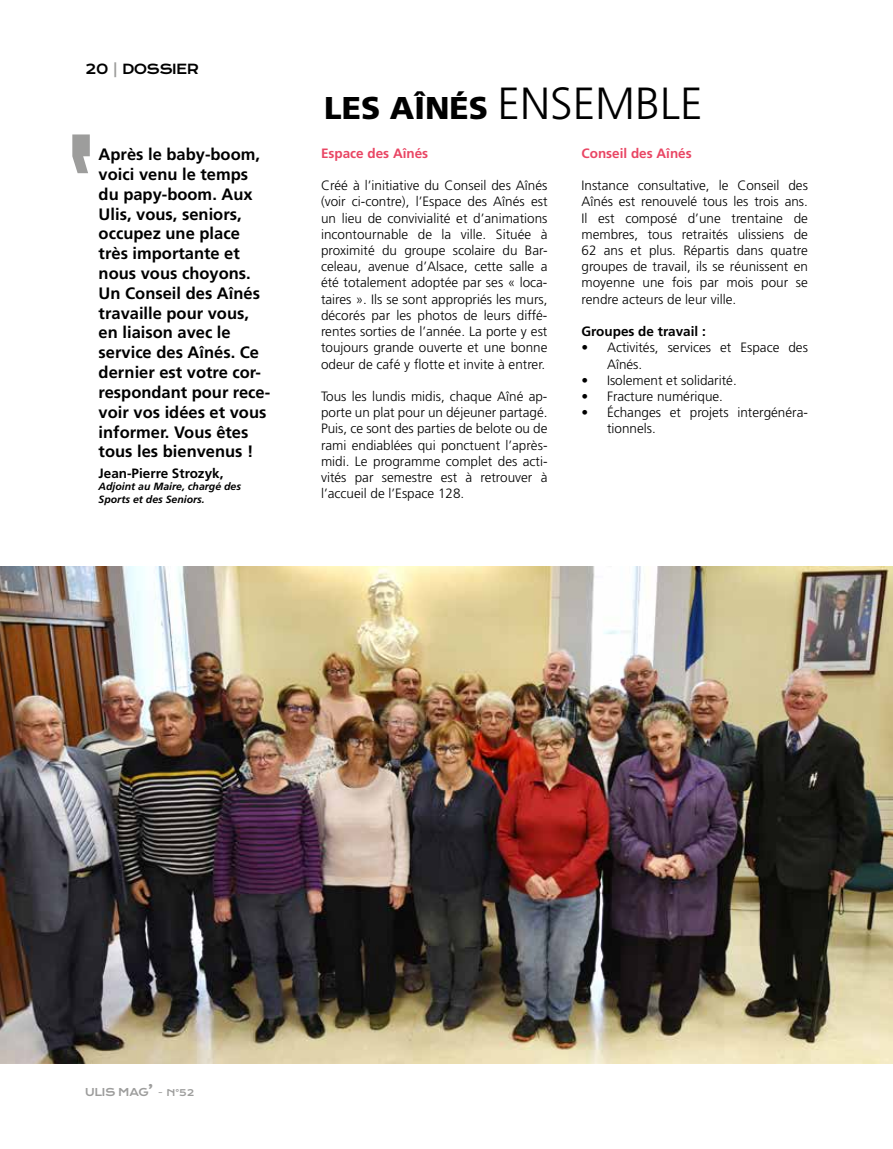
<style>
.page{position:relative;width:893px;height:1149px;background:#fff}
.page>*{position:absolute;margin:0;border:0;box-sizing:border-box;transform-origin:0 0}
.t1{font:900 31.5px "Frutiger";color:#000}
.t2{font:700 16.5px/19.8px "Frutiger";color:#000}
.t3{font:300 13.5px/16.2px "Frutiger";color:#000;text-align:justify}
.t4{font:700 13.5px "Frutiger";color:#000}
.t5{font:700 13.5px "Frutiger";color:#e94664}
.t6{font:13.5px "Krona One";letter-spacing:-.05em;color:#000}
.t7{font:italic 700 10.5px/12.6px "Frutiger";color:#000}
.t8{font:10.5px "Krona One";letter-spacing:-.03em;color:#9d9d9c}
.s1{color:#9d9d9c}
.s2{font-weight:300;font-size:45px}
.s3{font-size:15px}
.s4{font-family:"Minion Pro";font-size:15px}
.s5{font-size:9px}
</style>
<div class="page">
<img style="left:0;top:566px;width:893px;height:497px">
<svg style="left:72px;top:134px;width:18px;height:39px"></svg>
<p class="t6" style="left:85px;top:60px;width:115px">20 <span class="s1">|</span> DOSSIER</p>
<p class="t2" style="left:99px;top:144px;width:173px">Après le baby-boom, voici venu le temps du papy-boom. Aux<br>Ulis, vous, seniors, occupez une place très importante et nous vous choyons.<br>Un Conseil des Aînés travaille pour vous, en liaison avec le service des Aînés. Ce dernier est votre cor&shy;respondant pour rece&shy;voir vos idées et vous informer. Vous êtes tous les bienvenus !</p>
<p class="t4" style="left:99px;top:465px;width:126px">Jean-Pierre Strozyk,</p>
<p class="t7" style="left:99px;top:480px;width:144px">Adjoint au Maire, chargé des<br>Sports et des Seniors.</p>
<h1 class="t1" style="left:324px;top:89px;width:380px">LES AÎNÉS <span class="s2">ENSEMBLE</span></h1>
<p class="t5" style="left:321px;top:145px;width:109px">Espace des Aînés</p>
<p class="t3" style="left:321px;top:177px;width:228px">Créé à l’initiative du Conseil des Aînés (voir ci-contre), l’Espace des Aînés est un lieu de convivialité et d’animations incontournable de la ville. Située à proximité du groupe scolaire du Bar&shy;celeau, avenue d’Alsace, cette salle a été totalement adoptée par ses « loca&shy;taires ». Ils se sont appropriés les murs, décorés par les photos de leurs diffé&shy;rentes sorties de l’année. La porte y est toujours grande ouverte et une bonne odeur de café y flotte et invite à entrer.</p>
<p class="t3" style="left:321px;top:388px;width:228px">Tous les lundis midis, chaque Aîné ap&shy;porte un plat pour un déjeuner partagé.<br>Puis, ce sont des parties de belote ou de rami endiablées qui ponctuent l’après&shy;midi. Le programme complet des acti&shy;vités par semestre est à retrouver à l’accueil de l’Espace 128.</p>
<p class="t5" style="left:581px;top:145px;width:112px">Conseil des Aînés</p>
<p class="t3" style="left:581px;top:177px;width:228px">Instance consultative, le Conseil des Aînés est renouvelé tous les trois ans.<br>Il est composé d’une trentaine de membres, tous retraités ulissiens de 62 ans et plus. Répartis dans quatre groupes de travail, ils se réunissent en moyenne une fois par mois pour se rendre acteurs de leur ville.</p>
<p class="t4" style="left:581px;top:323px;width:126px">Groupes de travail :</p>
<p class="t3" style="left:607px;top:339px;width:202px;text-indent:-26px">• Activités, services et Espace des<br>Aînés.</p>
<p class="t3" style="left:581px;top:372px;width:157px">• Isolement et solidarité.</p>
<p class="t3" style="left:581px;top:388px;width:143px">• Fracture numérique.</p>
<p class="t3" style="left:607px;top:404px;width:202px;text-indent:-26px">• Échanges et projets intergénéra&shy;tionnels.</p>
<p class="t8" style="left:85px;top:1084px;width:111px">ULIS MAG<span class="s3">’</span> <span class="s4">-</span> <span class="s5">N°52</span></p>
</div>
